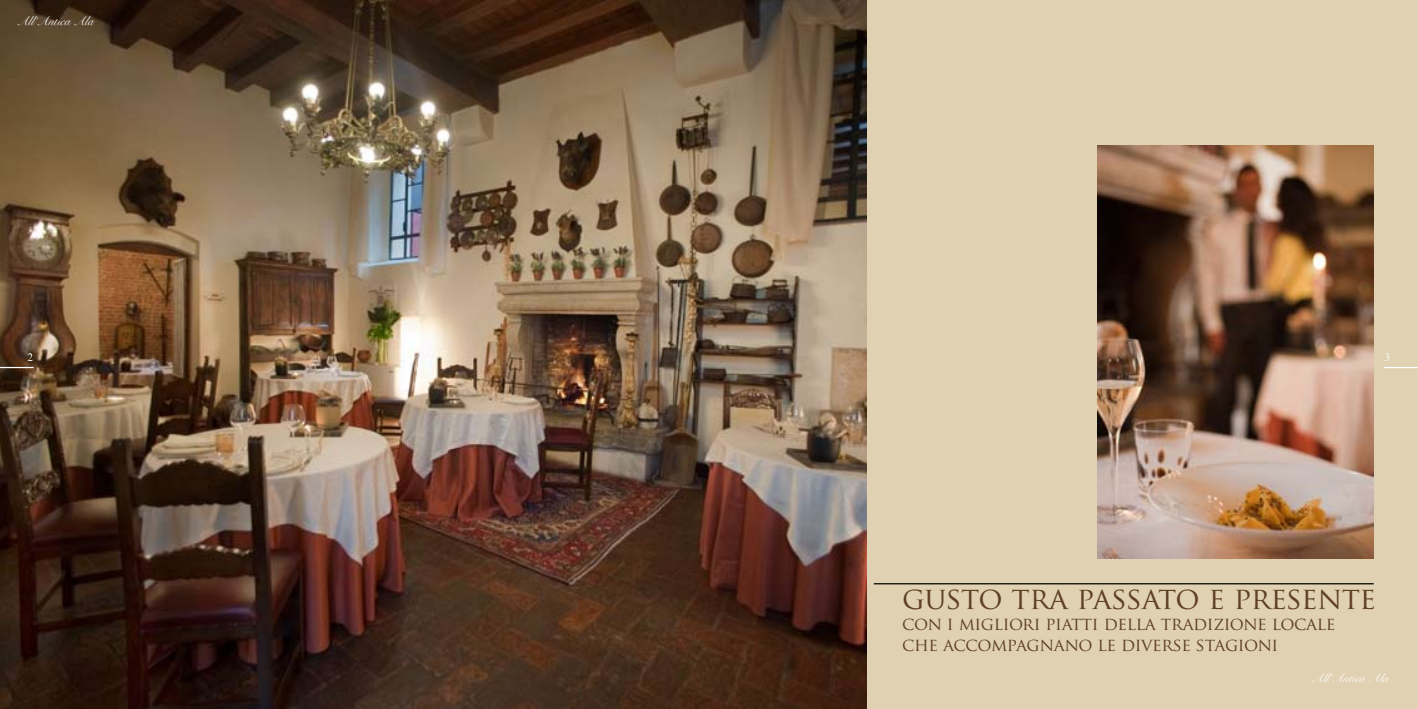
<style>
.page{position:relative;width:1418px;height:709px;background:#fff}
.page>*{position:absolute;margin:0;border:0;box-sizing:border-box;transform-origin:0 0}
.t1{font:30px "Trajan Pro";letter-spacing:-.015em;color:#5f4024}
.t2{font:17.5px/21px "Trajan Pro";letter-spacing:-.02em;color:#5f4024}
.t3{font:12.5px "Snell Roundhand";color:#fff}
.t4{font:11.25px "Times";color:#fff}
</style>
<div class="page">
<div style="left:709px;top:0;width:708px;height:709px;background:#e1d1b3"></div>
<img style="left:1097px;top:145px;width:276px;height:413px">
<hr style="left:873px;top:583px;width:500px;height:1px;background:#000">
<img style="left:0;top:0;width:866px;height:709px">
<hr style="left:0;top:367px;width:34px;height:1px;background:#fff">
<hr style="left:1383px;top:367px;width:34px;height:1px;background:#fff">
<p class="t3" style="left:17px;top:14px;width:78px">All’Antica Ala</p>
<p class="t4" style="left:27px;top:346px;width:7px">2</p>
<p class="t4" style="left:1384px;top:346px;width:7px">3</p>
<h1 class="t1" style="left:902px;top:579px;width:475px">GUSTO TRA PASSATO E PRESENTE</h1>
<p class="t2" style="left:902px;top:613px;width:435px">CON I MIGLIORI PIATTI DELLA TRADIZIONE LOCALE<br>CHE ACCOMPAGNANO LE DIVERSE STAGIONI</p>
<p class="t3" style="left:1311px;top:670px;width:78px">All’Antica Ala</p>
</div>
